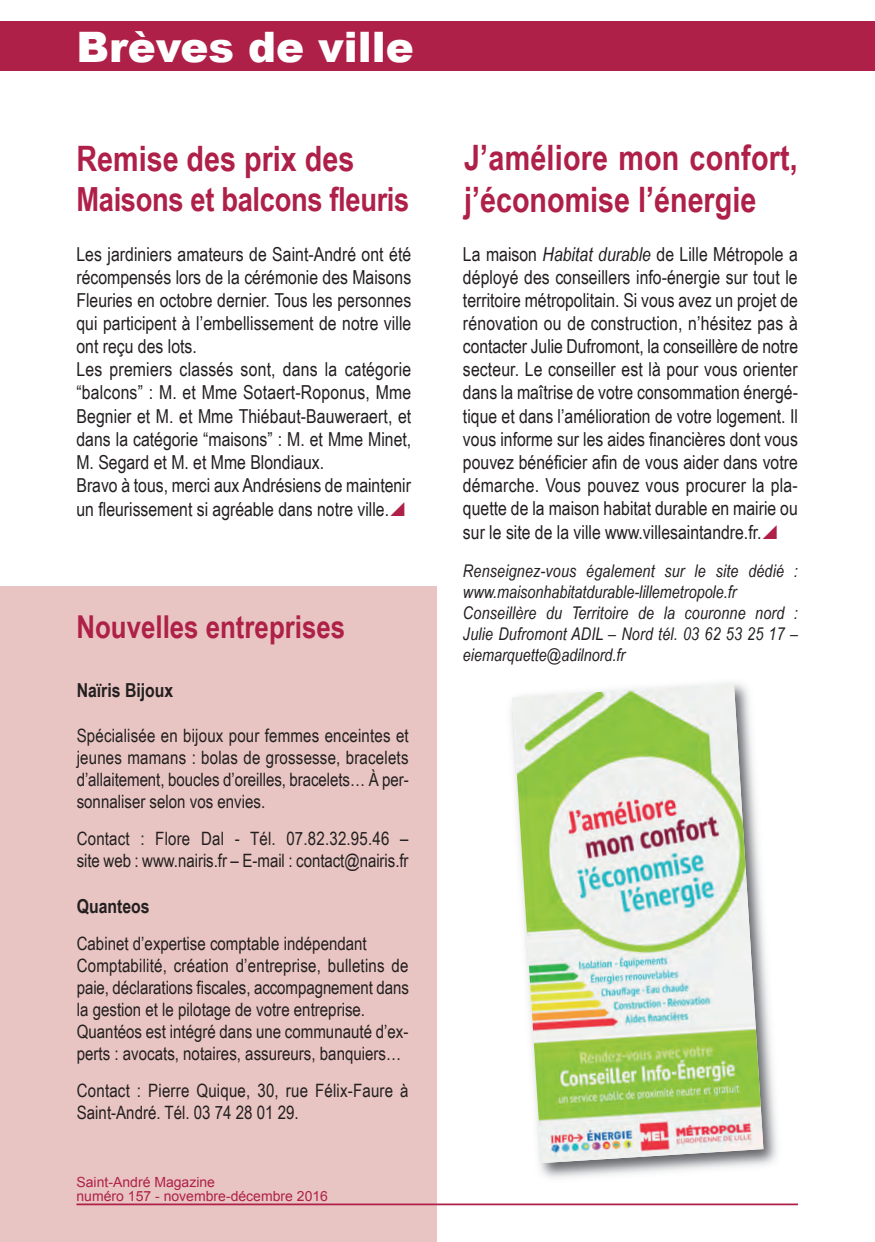
<style>
.page{position:relative;width:875px;height:1242px;background:#fff}
.page>*{position:absolute;margin:0;border:0;box-sizing:border-box;transform-origin:0 0}
.t1{font:900 42px "Arial";color:#fff}
.t2{font:700 35px/42px "Arial Narrow";color:#af2049}
.t3{font:700 33.25px "Arial Narrow";letter-spacing:-.01em;color:#af2049}
.t4{font:700 31.5px "Arial Narrow";color:#af2049}
.t5{font:19.25px/23.1px "Arial Narrow";color:#231f20;text-align:justify}
.t6{font:700 19.25px "Arial Narrow";color:#231f20}
.t7{font:18.38px/22.1px "Arial Narrow";color:#231f20}
.t8{font:italic 17.5px/21px "Arial Narrow";letter-spacing:.01em;color:#231f20}
.t9{font:14px/14px "Arial";color:#af2049}
.s1{font-style:italic}
</style>
<div class="page">
<div style="left:0;top:586px;width:436px;height:655px;background:#e8c5c2"></div>
<hr style="left:874px;top:21px;width:1px;height:49px;background:#235287">
<div style="left:0;top:21px;width:874px;height:49px;background:#af2049"></div>
<hr style="left:76px;top:1203px;width:721px;height:2px;background:#af2049">
<img style="left:511px;top:682px;width:266px;height:497px">
<img style="left:512px;top:683px;width:251px;height:479px">
<h1 class="t1" style="left:76px;top:15px;width:339px">Brèves de ville</h1>
<h2 class="t2" style="left:76px;top:137px;width:279px">Remise des prix des</h2>
<h3 class="t3" style="left:76px;top:180px;width:334px">Maisons et balcons fleuris</h3>
<p class="t5" style="left:76px;top:242px;width:336px;text-align:left">Les jardiniers amateurs de Saint-André ont été récompensés lors de la cérémonie des Maisons Fleuries en octobre dernier. Tous les personnes qui participent à l’embellissement de notre ville ont reçu des lots.<br>Les premiers classés sont, dans la catégorie “balcons” : M. et Mme Sotaert-Roponus, Mme Begnier et M. et Mme Thiébaut-Bauweraert, et dans la catégorie “maisons” : M. et Mme Minet, M. Segard et M. et Mme Blondiaux.<br>Bravo à tous, merci aux Andrésiens de maintenir un fleurissement si agréable dans notre ville.</p>
<h3 class="t4" style="left:76px;top:608px;width:270px">Nouvelles entreprises</h3>
<p class="t6" style="left:77px;top:679px;width:98px">Naïris Bijoux</p>
<p class="t7" style="left:77px;top:724px;width:333px;text-align:justify">Spécialisée en bijoux pour femmes enceintes et jeunes mamans : bolas de grossesse, bracelets d’allaitement, boucles d’oreilles, bracelets… À per&shy;sonnaliser selon vos envies.</p>
<p class="t7" style="left:77px;top:827px;width:333px">Contact : Flore Dal - Tél. 07.82.32.95.46 – site web : www.nairis.fr – E-mail : contact@nairis.fr</p>
<p class="t6" style="left:77px;top:894px;width:74px">Quanteos</p>
<p class="t7" style="left:77px;top:932px;width:333px">Cabinet d’expertise comptable indépendant Comptabilité, création d’entreprise, bulletins de paie, déclarations fiscales, accompagnement dans la gestion et le pilotage de votre entreprise.<br>Quantéos est intégré dans une communauté d’ex&shy;perts : avocats, notaires, assureurs, banquiers…</p>
<p class="t7" style="left:77px;top:1079px;width:333px">Contact : Pierre Quique, 30, rue Félix-Faure à<br>Saint-André. Tél. 03 74 28 01 29.</p>
<p class="t9" style="left:76px;top:1174px;width:253px">Saint-André Magazine<br>numéro 157 - novembre-décembre 2016</p>
<h2 class="t2" style="left:464px;top:136px;width:335px">J’améliore mon confort, j’économise l’énergie</h2>
<p class="t5" style="left:463px;top:242px;width:336px">La maison <span class="s1">Habitat durable</span> de Lille Métropole a déployé des conseillers info-énergie sur tout le territoire métropolitain. Si vous avez un projet de rénovation ou de construction, n’hésitez pas à contacter Julie Dufromont, la conseillère de notre secteur. Le conseiller est là pour vous orienter dans la maîtrise de votre consommation énergé&shy;tique et dans l’amélioration de votre logement. Il vous informe sur les aides financières dont vous pouvez bénéficier afin de vous aider dans votre démarche. Vous pouvez vous procurer la pla&shy;quette de la maison habitat durable en mairie ou sur le site de la ville www.villesaintandre.fr.</p>
<p class="t8" style="left:463px;top:560px;width:336px">Renseignez-vous également sur le site dédié : www.maisonhabitatdurable-lillemetropole.fr Conseillère du Territoire de la couronne nord :<br>Julie Dufromont ADIL – Nord tél. 03 62 53 25 17 – eiemarquette@adilnord.fr</p>
</div>
